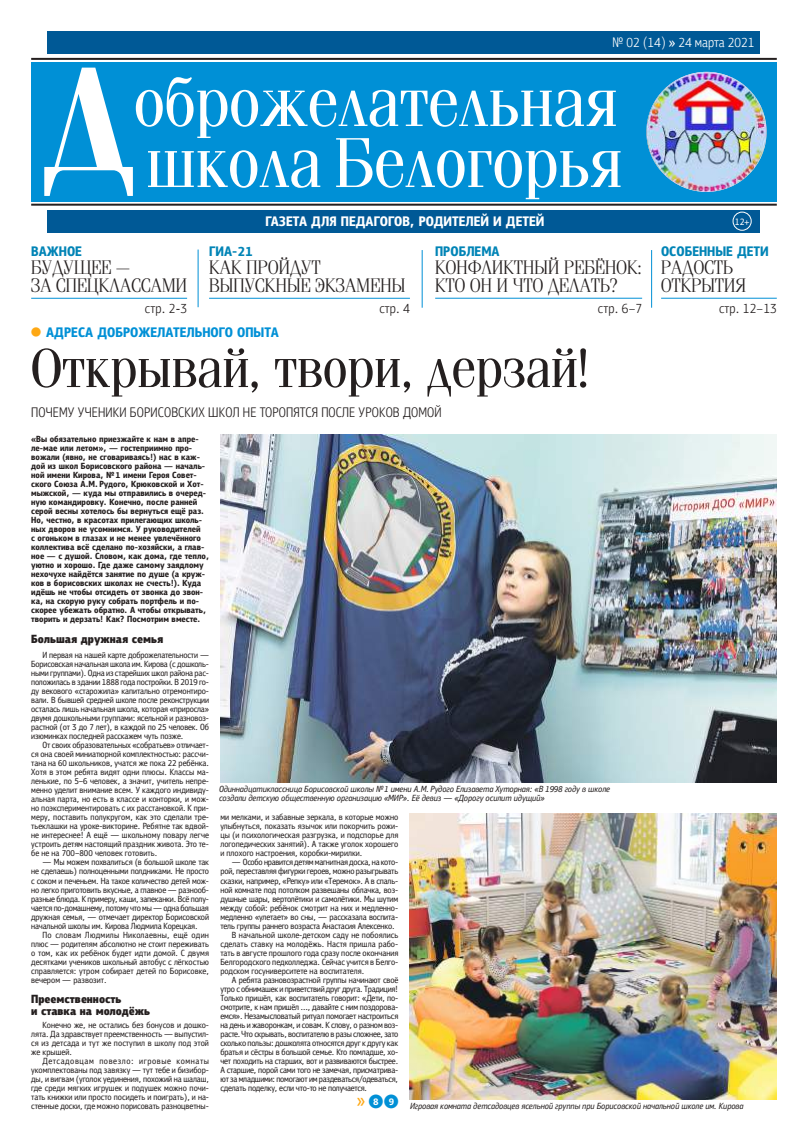
<style>
.page{position:relative;width:808px;height:1140px;background:#fff}
.page>*{position:absolute;margin:0;border:0;box-sizing:border-box;transform-origin:0 0}
.t1{font:56px "Free Fountain";letter-spacing:.01em;color:#241f1f}
.t2{font:300 20px/18px "Free Fountain";letter-spacing:.01em;color:#241f1f}
.t3{font:300 14px "Free Korocha";letter-spacing:.01em;color:#241f1f}
.t4{font:700 14px "Free Korocha";color:#fff}
.t5{font:700 14px "Free Korocha";color:#0084b6}
.t6{font:700 14px "Free Korocha";color:#0090d6}
.t7{font:300 14px "Free Korocha";color:#fff}
.t8{font:900 12px/12px "Free Korocha";color:#241f1f}
.t9{font:700 10px "Free Korocha";color:#0090d6}
.t10{font:9.8px "Free Korocha";color:#fff}
.t11{font:9px/9px "Free Korocha";letter-spacing:-.015em;color:#241f1f;text-align:justify}
.t12{font:700 9px/9px "Free Korocha";color:#241f1f}
.t13{font:italic 9px/9px "Free Korocha";letter-spacing:-.005em;color:#241f1f}
.t14{font:9px "Free Korocha";letter-spacing:.01em;color:#241f1f}
.t15{font:9px "Free Korocha";letter-spacing:.005em;color:#241f1f}
.s1{font-weight:400}
.s2{color:#fff}
</style>
<div class="page">
<div style="left:48px;top:31px;width:712px;height:23px;background:#005996"></div>
<div style="left:48px;top:210px;width:712px;height:22px;background:#005996"></div>
<hr style="left:31px;top:58px;width:746px;height:2px;background:#241f1f">
<hr style="left:31px;top:204px;width:746px;height:2px;background:#241f1f">
<div style="left:31px;top:62px;width:746px;height:140px;background:#0090d6"></div>
<img style="left:646px;top:72px;width:120px;height:120px;border-radius:60px">
<svg style="left:44px;top:68px;width:576px;height:131px"></svg>
<hr style="left:198px;top:249px;width:1px;height:58px;background:#0090d6">
<hr style="left:422px;top:250px;width:1px;height:58px;background:#0090d6">
<hr style="left:651px;top:250px;width:1px;height:58px;background:#0090d6">
<hr style="left:31px;top:298px;width:156px;height:1px;background:#0090d6">
<hr style="left:661px;top:298px;width:116px;height:1px;background:#0090d6">
<hr style="left:435px;top:298px;width:207px;height:1px;background:#0090d6">
<hr style="left:209px;top:298px;width:201px;height:1px;background:#0090d6">
<div style="left:732px;top:212px;width:20px;height:19px;border:1px solid #fff;border-radius:50%"></div>
<img style="left:220px;top:435px;width:557px;height:347px">
<img style="left:410px;top:814px;width:367px;height:285px">
<h3 class="t7" style="left:612px;top:34px;width:143px">№ 02 (14) <span class="s1">»</span> 24 марта 2021</h3>
<h3 class="t5" style="left:31px;top:243px;width:52px">ВАЖНОЕ</h3>
<h2 class="t2" style="left:31px;top:258px;width:157px">БУДУЩЕЕ —<br>ЗА СПЕЦКЛАССАМИ</h2>
<h3 class="t3" style="left:145px;top:300px;width:44px">стр. 2-3</h3>
<h3 class="t4" style="left:265px;top:213px;width:280px">ГАЗЕТА ДЛЯ ПЕДАГОГОВ, РОДИТЕЛЕЙ И ДЕТЕЙ</h3>
<h3 class="t5" style="left:209px;top:243px;width:45px">ГИА-21</h3>
<h2 class="t2" style="left:209px;top:258px;width:198px">КАК ПРОЙДУТ<br>ВЫПУСКНЫЕ ЭКЗАМЕНЫ</h2>
<h3 class="t3" style="left:379px;top:300px;width:32px">стр. 4</h3>
<h3 class="t5" style="left:435px;top:243px;width:66px">ПРОБЛЕМА</h3>
<h2 class="t2" style="left:435px;top:258px;width:208px">КОНФЛИКТНЫЙ РЕБЁНОК:<br>КТО ОН И ЧТО ДЕЛАТЬ?</h2>
<h3 class="t3" style="left:598px;top:300px;width:46px">стр. 6–7</h3>
<p class="t10" style="left:735px;top:216px;width:16px">12+</p>
<h3 class="t5" style="left:661px;top:243px;width:109px">ОСОБЕННЫЕ ДЕТИ</h3>
<h2 class="t2" style="left:661px;top:258px;width:86px">РАДОСТЬ<br>ОТКРЫТИЯ</h2>
<h3 class="t3" style="left:719px;top:300px;width:59px">стр. 12–13</h3>
<h3 class="t6" style="left:46px;top:324px;width:234px">АДРЕСА ДОБРОЖЕЛАТЕЛЬНОГО ОПЫТА</h3>
<h1 class="t1" style="left:31px;top:340px;width:559px">Открывай, твори, дерзай!</h1>
<h3 class="t3" style="left:31px;top:404px;width:412px">ПОЧЕМУ УЧЕНИКИ БОРИСОВСКИХ ШКОЛ НЕ ТОРОПЯТСЯ ПОСЛЕ УРОКОВ ДОМОЙ</h3>
<p class="t12" style="left:31px;top:435px;width:179px">«Вы обязательно приезжайте к нам в апре&shy;ле-мае или летом», — гостеприимно про&shy;вожали (явно, не сговариваясь!) нас в каж&shy;дой из школ Борисовского района — началь&shy;ной имени Кирова, №1 имени Героя Совет&shy;ского Союза А.М. Рудого, Крюковской и Хот&shy;мыжской, — куда мы отправились в очеред&shy;ную командировку. Конечно, после ранней серой весны хотелось бы вернуться ещё раз.<br>Но, честно, в красотах прилегающих школь&shy;ных дворов не усомнимся. У руководителей<br>с огоньком в глазах и не менее увлечённого коллектива всё сделано по-хозяйски, а глав&shy;ное — с душой. Словом, как дома, где тепло, уютно и хорошо. Где даже самому заядлому нехочухе найдётся занятие по душе (а круж&shy;ков в борисовских школах не счесть!). Куда идёшь не чтобы отсидеть от звонка до звон&shy;ка, на скорую руку собрать портфель и по&shy;скорее убежать обратно. А чтобы открывать, творить и дерзать! Как? Посмотрим вместе.</p>
<h3 class="t8" style="left:31px;top:633px;width:134px">Большая дружная семья</h3>
<p class="t11" style="left:31px;top:651px;width:179px;text-indent:11px">И первая на нашей карте доброжелательности — Борисовская начальная школа им. Кирова (с дошколь&shy;ными группами). Одна из старейших школ района рас&shy;положилась в здании 1888 года постройки. В 2019 го&shy;ду векового «старожила» капитально отремонтиро&shy;вали. В бывшей средней школе после реконструкции осталась лишь начальная школа, которая «приросла» двумя дошкольными группами: ясельной и разновоз&shy;растной (от 3 до 7 лет), в каждой по 25 человек. Об изюминках последней расскажем чуть позже.</p>
<p class="t11" style="left:31px;top:741px;width:179px;text-indent:11px">От своих образовательных «собратьев» отличает&shy;ся она своей миниатюрной комплектностью: рассчи&shy;тана на 60 школьников, учатся же пока 22 ребёнка.<br>Хотя в этом ребята видят одни плюсы. Классы ма&shy;ленькие, по 5–6 человек, а значит, учитель непре&shy;менно уделит внимание всем. У каждого индивиду&shy;альная парта, но есть в классе и конторки, и мож&shy;но поэкспериментировать с их расстановкой. К при&shy;меру, поставить полукругом, как это сделали тре&shy;тьеклашки на уроке-викторине. Ребятне так вдвой&shy;не интереснее! А ещё — школьному повару легче устроить детям настоящий праздник живота. Это те&shy;бе не на 700–800 человек готовить.</p>
<p class="t11" style="left:31px;top:858px;width:179px;text-indent:11px">— Мы можем похвалиться (в большой школе так не сделаешь) полноценными полдниками. Не просто с соком и печеньем. На такое количество детей мож&shy;но легко приготовить вкусные, а главное — разнооб&shy;разные блюда. К примеру, каши, запеканки. Всё полу&shy;чается по-домашнему, потому что мы — одна большая дружная семья, — отмечает директор Борисовской начальной школы им. Кирова Людмила Корецкая.</p>
<p class="t11" style="left:31px;top:930px;width:179px;text-indent:11px">По словам Людмилы Николаевны, ещё один плюс — родителям абсолютно не стоит переживать о том, как их ребёнок будет идти домой. С двумя десятками учеников школьный автобус с лёгкостью справляется: утром собирает детей по Борисовке, вечером — развозит.</p>
<h3 class="t8" style="left:31px;top:993px;width:121px">Преемственность<br>и ставка на молодёжь</h3>
<p class="t11" style="left:31px;top:1020px;width:179px;text-indent:11px">Конечно же, не остались без бонусов и дошко&shy;лята. Да здравствует преемственность — выпустил&shy;ся из детсада и тут же поступил в школу под этой же крышей.</p>
<p class="t11" style="left:31px;top:1056px;width:179px;text-indent:11px">Детсадовцам повезло: игровые комнаты укомплектованы под завязку — тут тебе и бизибор&shy;ды, и вигвам (уголок уединения, похожий на шалаш, где среди мягких игрушек и подушек можно почи&shy;тать книжки или просто посидеть и поиграть), и на&shy;стенные доски, где можно порисовать разноцветны-</p>
<p class="t13" style="left:219px;top:784px;width:393px">Одиннадцатиклассница Борисовской школы №1 имени А.М. Рудого Елизавета Хуторная: «В 1998 году в школе создали детскую общественную организацию «МИР». Её девиз — «Дорогу осилит идущий»</p>
<p class="t11" style="left:220px;top:813px;width:179px">ми мелками, и забавные зеркала, в которые можно улыбнуться, показать язычок или покорчить рожи&shy;цы (и психологическая разгрузка, и подспорье для логопедических занятий). А также уголок хорошего и плохого настроения, коробки-мирилки.</p>
<p class="t11" style="left:232px;top:858px;width:168px">— Особо нравится детям магнитная доска, на кото-</p>
<p class="t11" style="left:220px;top:867px;width:179px">рой, переставляя фигурки героев, можно разыгрывать</p>
<p class="t11" style="left:220px;top:876px;width:179px">сказки, например, «Репку» или «Теремок». А в спаль-</p>
<p class="t11" style="left:220px;top:885px;width:179px">ной комнате под потолком развешаны облачка, воз-</p>
<p class="t11" style="left:220px;top:894px;width:179px">душные шары, вертолётики и самолётики. Мы шутим</p>
<p class="t11" style="left:220px;top:903px;width:179px">между собой: ребёнок смотрит на них и медленно-</p>
<p class="t11" style="left:220px;top:912px;width:179px">медленно «улетает» во сны, — рассказала воспита-</p>
<p class="t11" style="left:220px;top:921px;width:176px">тель группы раннего возраста Анастасия Алексенко.</p>
<p class="t15" style="left:232px;top:929px;width:168px">В начальной школе-детском саду не побоялись</p>
<p class="t14" style="left:220px;top:938px;width:179px">сделать ставку на молодёжь. Настя пришла рабо-</p>
<p class="t11" style="left:220px;top:948px;width:179px">тать в августе прошлого года сразу после окончания</p>
<p class="t11" style="left:220px;top:957px;width:179px">Белгородского педколледжа. Сейчас учится в Белго-</p>
<p class="t11" style="left:220px;top:966px;width:145px">родском госуниверситете на воспитателя.</p>
<p class="t11" style="left:232px;top:975px;width:168px">А ребята разновозрастной группы начинают своё</p>
<p class="t11" style="left:220px;top:984px;width:179px">утро с обнимашек и приветствий друг друга. Традиция!</p>
<p class="t11" style="left:220px;top:993px;width:179px">Только пришёл, как воспитатель говорит: «Дети, по-</p>
<p class="t11" style="left:220px;top:1002px;width:179px">смотрите, к нам пришёл …, давайте с ним поздорова-</p>
<p class="t11" style="left:220px;top:1011px;width:179px">емся». Незамысловатый ритуал помогает настроиться</p>
<p class="t11" style="left:220px;top:1020px;width:179px">на день и жаворонкам, и совам. К слову, о разном воз-</p>
<p class="t11" style="left:220px;top:1029px;width:180px">расте. Что скрывать, воспитателю в разы сложнее, зато</p>
<p class="t11" style="left:220px;top:1038px;width:179px">сколько пользы: дошколята относятся друг к другу как</p>
<p class="t11" style="left:220px;top:1047px;width:179px">братья и сёстры в большой семье. Кто помладше, хо-</p>
<p class="t11" style="left:220px;top:1056px;width:179px">чет походить на старших, вот и развиваются быстрее.</p>
<p class="t11" style="left:220px;top:1065px;width:179px">А старшие, порой сами того не замечая, присматрива-</p>
<p class="t11" style="left:220px;top:1074px;width:179px">ют за младшими: помогают им раздеваться/одеваться,</p>
<p class="t11" style="left:220px;top:1083px;width:148px">сделать поделку, если что-то не получается.</p>
<p class="t9" style="left:368px;top:1096px;width:31px">●.<span class="s2">8</span> ●.<span class="s2">9</span>.</p>
<p class="t13" style="left:410px;top:1101px;width:335px">Игровая комната детсадовцев ясельной группы при Борисовской начальной школе им. Кирова</p>
</div>
